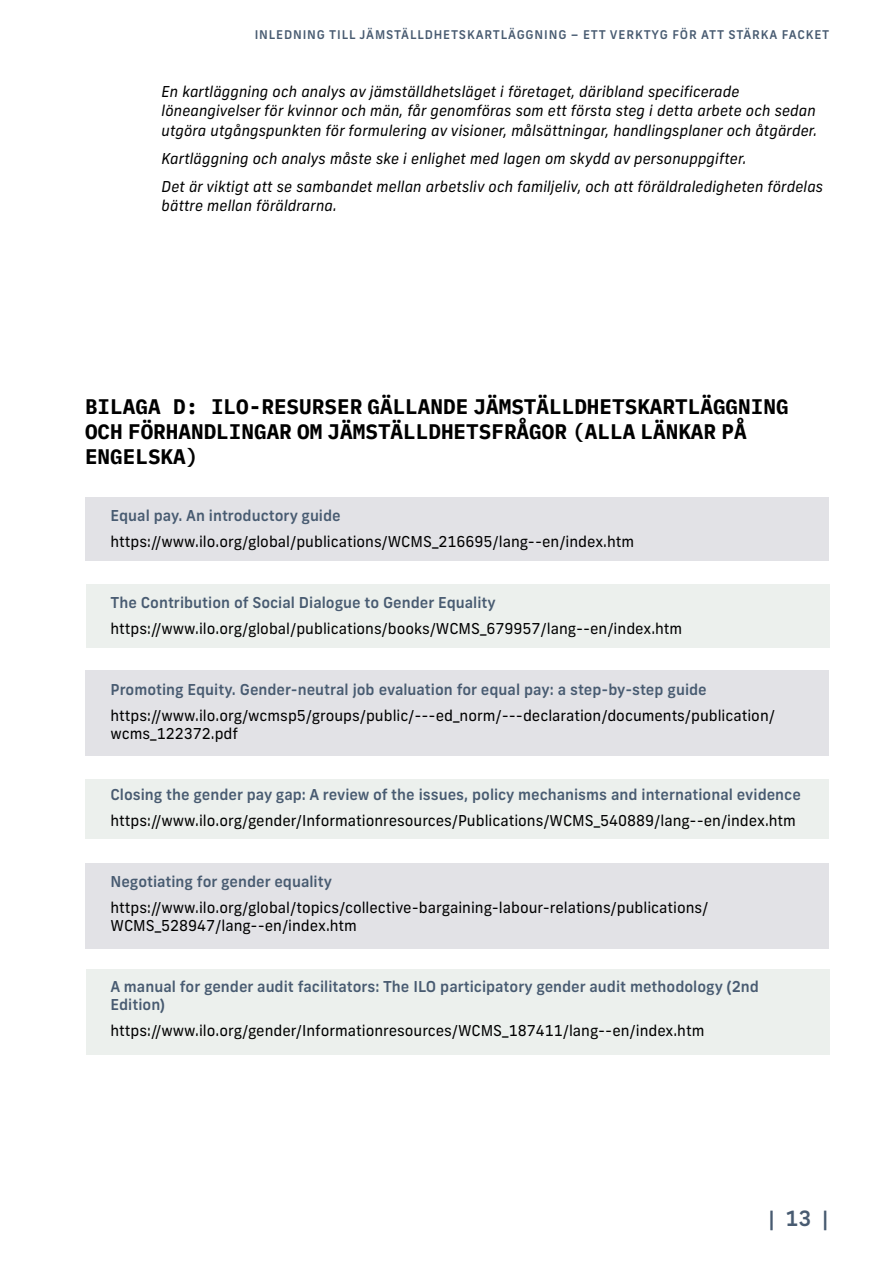
<style>
.page{position:relative;width:893px;height:1263px;background:#fff}
.page>*{position:absolute;margin:0;border:0;box-sizing:border-box;transform-origin:0 0}
.t1{font:700 21px/25.2px "IBM Plex Mono";color:#000}
.t2{font:500 21px "Frank New";color:#485b71}
.t3{font:15px/18px "Frank New";color:#000}
.t4{font:italic 15px/19.5px "Frank New";color:#000}
.t5{font:500 15px/18px "Frank New";color:#485b71}
.t6{font:500 12px "Frank New";letter-spacing:.07em;color:#485b71}
</style>
<div class="page">
<div style="left:86px;top:970px;width:743px;height:85px;background:#ecf0ed"></div>
<div style="left:85px;top:779px;width:743px;height:60px;background:#ecf0ed"></div>
<div style="left:86px;top:584px;width:743px;height:64px;background:#ecf0ed"></div>
<div style="left:86px;top:863px;width:743px;height:85px;background:#e2e2e6"></div>
<div style="left:85px;top:671px;width:743px;height:85px;background:#e2e2e6"></div>
<div style="left:85px;top:497px;width:743px;height:64px;background:#e2e2e6"></div>
<p class="t6" style="left:255px;top:27px;width:576px">INLEDNING TILL JÄMSTÄLLDHETSKARTLÄGGNING – ETT VERKTYG FÖR ATT STÄRKA FACKET</p>
<p class="t4" style="left:162px;top:81px;width:657px">En kartläggning och analys av jämställdhetsläget i företaget, däribland specificerade löneangivelser för kvinnor och män, får genomföras som ett första steg i detta arbete och sedan utgöra utgångspunkten för formulering av visioner, målsättningar, handlingsplaner och åtgärder.</p>
<p class="t4" style="left:162px;top:144px;width:663px;line-height:28px">Kartläggning och analys måste ske i enlighet med lagen om skydd av personuppgifter.<br>Det är viktigt att se sambandet mellan arbetsliv och familjeliv, och att föräldraledigheten fördelas</p>
<p class="t4" style="left:162px;top:196px;width:177px">bättre mellan föräldrarna.</p>
<h1 class="t1" style="left:85px;top:392px;width:705px">BILAGA D: ILO-RESURSER GÄLLANDE JÄMSTÄLLDHETSKARTLÄGGNING<br>OCH FÖRHANDLINGAR OM JÄMSTÄLLDHETSFRÅGOR (ALLA LÄNKAR PÅ<br>ENGELSKA)</h1>
<p class="t5" style="left:111px;top:506px;width:232px">Equal pay. An introductory guide</p>
<p class="t3" style="left:111px;top:533px;width:525px">https://www.ilo.org/global/publications/WCMS_216695/lang--en/index.htm</p>
<p class="t5" style="left:111px;top:593px;width:387px">The Contribution of Social Dialogue to Gender Equality</p>
<p class="t3" style="left:111px;top:620px;width:573px">https://www.ilo.org/global/publications/books/WCMS_679957/lang--en/index.htm</p>
<p class="t5" style="left:111px;top:680px;width:598px">Promoting Equity. Gender-neutral job evaluation for equal pay: a step-by-step guide</p>
<p class="t3" style="left:111px;top:707px;width:666px">https://www.ilo.org/wcmsp5/groups/public/---ed_norm/---declaration/documents/publication/ wcms_122372.pdf</p>
<p class="t5" style="left:111px;top:785px;width:692px">Closing the gender pay gap: A review of the issues, policy mechanisms and international evidence</p>
<p class="t3" style="left:111px;top:812px;width:687px">https://www.ilo.org/gender/Informationresources/Publications/WCMS_540889/lang--en/index.htm</p>
<p class="t5" style="left:111px;top:872px;width:223px">Negotiating for gender equality</p>
<p class="t3" style="left:111px;top:899px;width:599px">https://www.ilo.org/global/topics/collective-bargaining-labour-relations/publications/<br>WCMS_528947/lang--en/index.htm</p>
<p class="t5" style="left:111px;top:977px;width:650px">A manual for gender audit facilitators: The ILO participatory gender audit methodology (2nd<br>Edition)</p>
<p class="t3" style="left:111px;top:1022px;width:595px">https://www.ilo.org/gender/Informationresources/WCMS_187411/lang--en/index.htm</p>
<h1 class="t2" style="left:769px;top:1205px;width:61px">| 13 |</h1>
</div>
